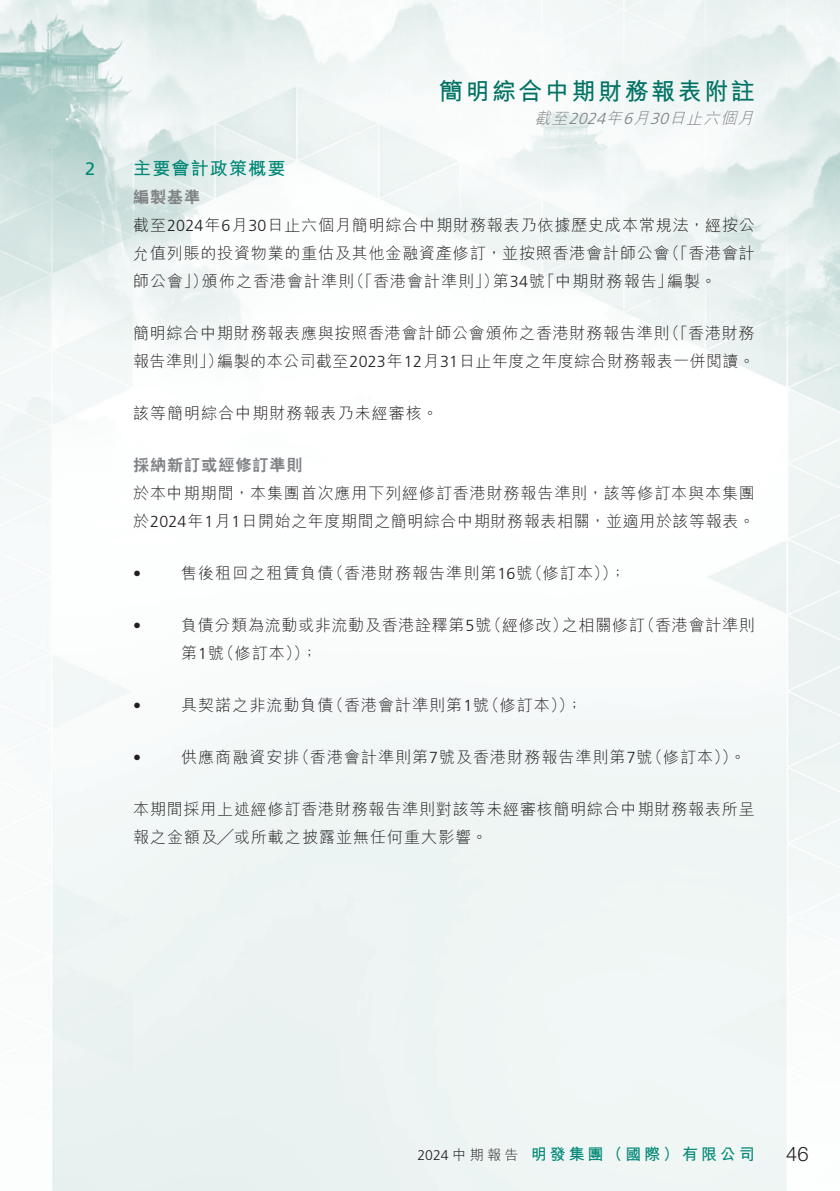
<style>
.page{position:relative;width:840px;height:1191px;background:#fff}
.page>*{position:absolute;margin:0;border:0;box-sizing:border-box;transform-origin:0 0}
.t1{font:700 24px "M Hei HK";letter-spacing:.105em;color:#007264}
.t2{font:300 20px "Helvetica Neue LT Std";color:#231f20}
._03_H1{font:700 18px "M Hei HK";letter-spacing:.065em;color:#008775}
._03_H1-2{font:18px "Frutiger LT Std";color:#008775}
._01_Body_Text{font:300 16px/28px "M Hei HK";letter-spacing:.055em;color:#231f20}
._13_____P4{font:300 16px/28px "M Hei HK";letter-spacing:.05em;color:#231f20}
._04___H2{font:800 16px "C Hei 2 HK";letter-spacing:.065em;color:#808285}
.t3{font:700 16px "M Hei HK";letter-spacing:.18em;color:#008775}
.t4{font:italic 300 16px "M Hei HK";color:#808285}
.t5{font:italic 300 16px "Frutiger LT Std";color:#808285}
._01_Body_Text-2{font:300 16px "Frutiger LT Std";color:#231f20}
.t6{font:300 14px "Frutiger LT Std";color:#231f20}
.s1{font-family:"Frutiger LT Std"}
.s2{font-family:"M Hei HK"}
</style>
<div class="page">
<img style="left:0;top:0;width:839px;height:1191px">
<p class="_03_H1-2" style="left:85px;top:158px;width:12px">2</p>
<p class="_03_H1" style="left:133px;top:155px;width:154px">主要會計政策概要</p>
<h1 class="t1" style="left:439px;top:74px;width:317px">簡明綜合中期財務報表附註</h1>
<p class="t4" style="left:668px;top:107px;width:91px">日止六個月</p>
<p class="t4" style="left:605px;top:107px;width:50px">年月</p>
<p class="t4" style="left:534px;top:107px;width:40px">截至</p>
<p class="t5" style="left:568px;top:109px;width:43px">2024</p>
<p class="t5" style="left:622px;top:109px;width:15px">6</p>
<p class="t5" style="left:649px;top:109px;width:24px">30</p>
<p class="_04___H2" style="left:133px;top:186px;width:69px">編製基準</p>
<p class="_13_____P4" style="left:133px;top:210px;width:623px;text-align:right">截至<span class="s1">2024</span>年<span class="s1">6</span>月<span class="s1">30</span>日止六個月簡明綜合中期財務報表乃依據歷史成本常規法，經按公（「香港會計</p>
<p class="_13_____P4" style="left:666px;top:238px;width:51px;text-indent:-533px">允值列賬的投資物業的重估及其他金融資產修訂，並按照香港會計師公會<br>編製。</p>
<p class="_13_____P4" style="left:133px;top:266px;width:76px">師公會」）</p>
<p class="_13_____P4" style="left:348px;top:266px;width:152px">（「香港會計準則」）</p>
<p class="_13_____P4" style="left:202px;top:266px;width:154px">頒佈之香港會計準則</p>
<p class="_13_____P4" style="left:492px;top:266px;width:54px">第<span class="s1">34</span>號</p>
<p class="_13_____P4" style="left:539px;top:266px;width:135px">「中期財務報告」</p>
<p class="_13_____P4" style="left:217px;top:318px;width:538px;text-indent:-84px">簡明綜合中期財務報表應與按照香港會計師公會頒佈之香港財務報告準則<br>編製的本公司截至<span class="s1">2023</span>年<span class="s1">12</span>月<span class="s1">31</span>日止年度之年度綜合財務報表一併閱讀。</p>
<p class="_13_____P4" style="left:663px;top:318px;width:92px">（「香港財務</p>
<p class="_13_____P4" style="left:133px;top:346px;width:91px">報告準則」）</p>
<p class="_13_____P4" style="left:133px;top:398px;width:306px">該等簡明綜合中期財務報表乃未經審核。</p>
<p class="_04___H2" style="left:133px;top:454px;width:171px">採納新訂或經修訂準則</p>
<p class="_01_Body_Text" style="left:133px;top:478px;width:623px">於本中期期間，本集團首次應用下列經修訂香港財務報告準則，該等修訂本與本集團於<span class="s1">2024</span>年<span class="s1">1</span>月<span class="s1">1</span>日開始之年度期間之簡明綜合中期財務報表相關，並適用於該等報表。</p>
<p class="_01_Body_Text" style="left:526px;top:558px;width:100px">（修訂本 ;((</p>
<p class="_01_Body_Text" style="left:327px;top:558px;width:206px">（香港財務報告準則第<span class="s1">16</span>號</p>
<p class="_01_Body_Text" style="left:181px;top:558px;width:154px">售後租回之租賃負債</p>
<p class="_01_Body_Text-2" style="left:133px;top:564px;width:9px">•</p>
<p class="_01_Body_Text-2" style="left:133px;top:616px;width:9px">•</p>
<p class="_01_Body_Text" style="left:485px;top:610px;width:83px">（經修改）</p>
<p class="_01_Body_Text" style="left:638px;top:610px;width:117px">（香港會計準則</p>
<p class="_01_Body_Text" style="left:181px;top:610px;width:312px">負債分類為流動或非流動及香港詮釋第<span class="s1">5</span>號</p>
<p class="_01_Body_Text" style="left:561px;top:610px;width:84px">之相關修訂</p>
<p class="_01_Body_Text" style="left:218px;top:638px;width:100px">（修訂本 ;((</p>
<p class="_01_Body_Text" style="left:181px;top:638px;width:44px">第<span class="s1">1</span>號</p>
<p class="_01_Body_Text-2" style="left:133px;top:696px;width:9px">•</p>
<p class="_01_Body_Text" style="left:327px;top:690px;width:163px">（香港會計準則第<span class="s1">1</span>號</p>
<p class="_01_Body_Text" style="left:483px;top:690px;width:100px">（修訂本 ;((</p>
<p class="_01_Body_Text" style="left:181px;top:690px;width:154px">具契諾之非流動負債</p>
<p class="_01_Body_Text-2" style="left:133px;top:748px;width:9px">•</p>
<p class="_01_Body_Text" style="left:293px;top:742px;width:360px">（香港會計準則第<span class="s1">7</span>號及香港財務報告準則第<span class="s1">7</span>號</p>
<p class="_01_Body_Text" style="left:646px;top:742px;width:100px">（修訂本 。((</p>
<p class="_01_Body_Text" style="left:181px;top:742px;width:120px">供應商融資安排</p>
<p class="_01_Body_Text" style="left:133px;top:794px;width:622px">本期間採用上述經修訂香港財務報告準則對該等未經審核簡明綜合中期財務報表所呈報之金額及╱或所載之披露並無任何重大影響。</p>
<p class="t6" style="left:417px;top:1147px;width:103px">2024<span class="s2">中期報告</span></p>
<p class="t3" style="left:530px;top:1142px;width:225px">明發集團（國際）有限公司</p>
<p class="t2" style="left:785px;top:1141px;width:24px">46</p>
</div>
